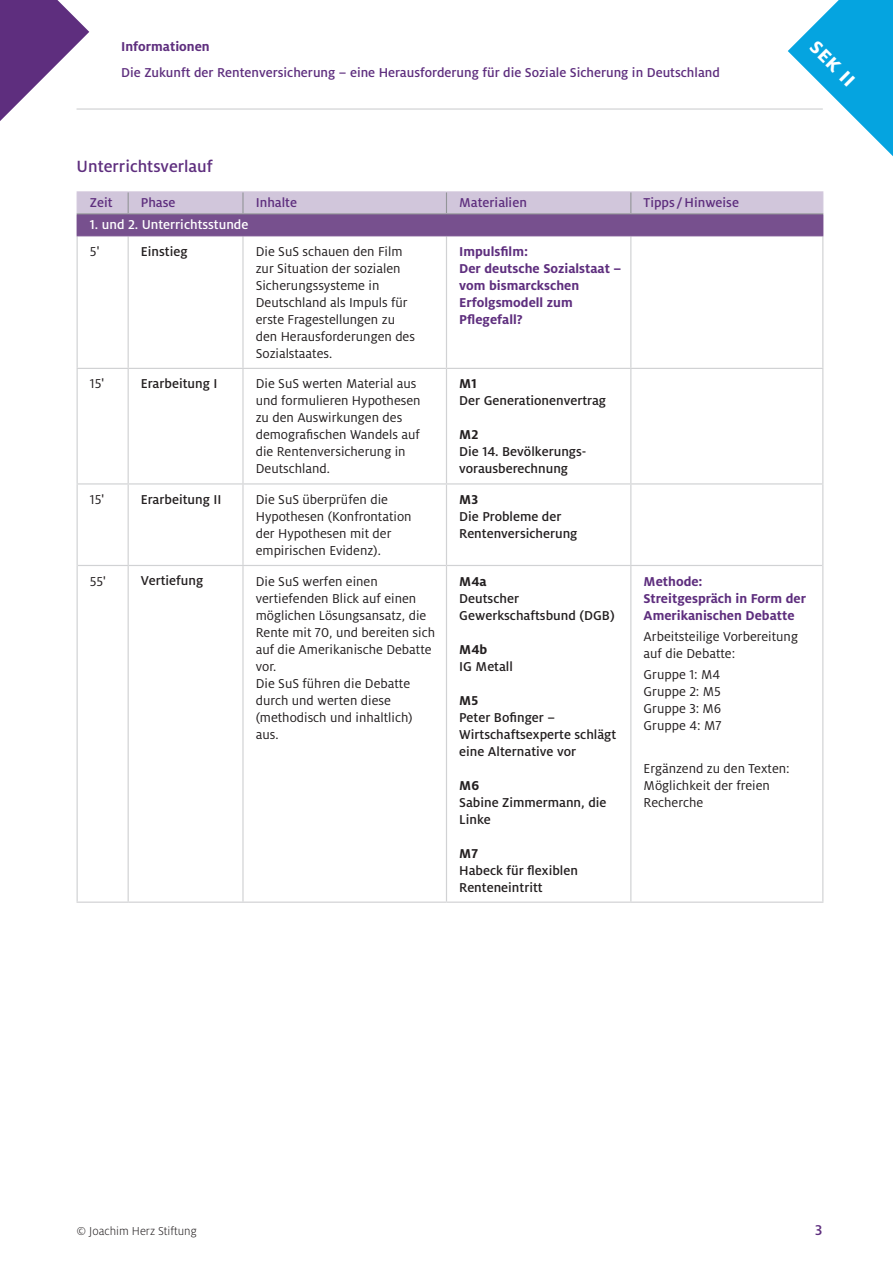
<style>
.page{position:relative;width:893px;height:1263px;background:#fff}
.page>*{position:absolute;margin:0;border:0;box-sizing:border-box;transform-origin:0 0}
.t1{font:700 24px "Milo OT";color:#fff}
.t2{font:500 18px "Milo OT";color:#5e2e7e}
.t3{font:500 15.75px "Milo OT";color:#5e2e7e}
.t4{font:14.25px/17px "Milo OT";color:#231f20}
.t5{font:500 14.25px/17px "Milo OT";color:#231f20}
.t6{font:700 14.25px/17px "Milo OT";color:#5e2e7e}
.t7{font:500 14.25px "Milo OT";color:#5e2e7e}
.t8{font:500 14.25px "Milo OT";color:#fff}
.t9{font:700 14.25px "Milo OT";color:#231f20}
.t10{font:300 12.75px "Milo OT";color:#231f20}
</style>
<div class="page">
<svg style="left:788px;top:0;width:105px;height:156px"></svg>
<hr style="left:77px;top:108px;width:746px;height:2px;background:#d1d2d4">
<svg style="left:0;top:0;width:89px;height:121px"></svg>
<svg style="left:78px;top:236px;width:744px;height:665px"></svg>
<hr style="left:128px;top:901px;width:115px;height:2px;background:#d1d2d4">
<hr style="left:446px;top:901px;width:185px;height:2px;background:#d1d2d4">
<hr style="left:631px;top:901px;width:192px;height:2px;background:#d1d2d4">
<hr style="left:128px;top:236px;width:1px;height:132px;background:#d1d2d4">
<hr style="left:242px;top:236px;width:2px;height:132px;background:#d1d2d4">
<hr style="left:446px;top:236px;width:1px;height:132px;background:#d1d2d4">
<hr style="left:630px;top:236px;width:1px;height:132px;background:#d1d2d4">
<hr style="left:77px;top:368px;width:51px;height:1px;background:#d1d2d4">
<hr style="left:77px;top:483px;width:51px;height:1px;background:#d1d2d4">
<hr style="left:128px;top:368px;width:115px;height:1px;background:#d1d2d4">
<hr style="left:128px;top:369px;width:1px;height:114px;background:#d1d2d4">
<hr style="left:128px;top:483px;width:115px;height:1px;background:#d1d2d4">
<hr style="left:128px;top:484px;width:1px;height:81px;background:#d1d2d4">
<hr style="left:243px;top:368px;width:203px;height:1px;background:#d1d2d4">
<hr style="left:242px;top:369px;width:2px;height:114px;background:#d1d2d4">
<hr style="left:243px;top:483px;width:203px;height:1px;background:#d1d2d4">
<hr style="left:242px;top:484px;width:2px;height:81px;background:#d1d2d4">
<hr style="left:446px;top:368px;width:185px;height:1px;background:#d1d2d4">
<hr style="left:446px;top:369px;width:1px;height:114px;background:#d1d2d4">
<hr style="left:446px;top:483px;width:185px;height:1px;background:#d1d2d4">
<hr style="left:446px;top:484px;width:1px;height:81px;background:#d1d2d4">
<hr style="left:631px;top:368px;width:192px;height:1px;background:#d1d2d4">
<hr style="left:630px;top:369px;width:1px;height:114px;background:#d1d2d4">
<hr style="left:631px;top:483px;width:192px;height:1px;background:#d1d2d4">
<hr style="left:630px;top:484px;width:1px;height:81px;background:#d1d2d4">
<hr style="left:243px;top:901px;width:203px;height:2px;background:#d1d2d4">
<hr style="left:78px;top:565px;width:50px;height:1px;background:#d1d2d4">
<hr style="left:243px;top:565px;width:203px;height:1px;background:#d1d2d4">
<hr style="left:128px;top:565px;width:115px;height:1px;background:#d1d2d4">
<hr style="left:128px;top:566px;width:1px;height:335px;background:#d1d2d4">
<hr style="left:242px;top:566px;width:2px;height:335px;background:#d1d2d4">
<hr style="left:446px;top:565px;width:185px;height:1px;background:#d1d2d4">
<hr style="left:446px;top:566px;width:1px;height:335px;background:#d1d2d4">
<hr style="left:631px;top:565px;width:191px;height:1px;background:#d1d2d4">
<hr style="left:630px;top:566px;width:1px;height:335px;background:#d1d2d4">
<hr style="left:822px;top:565px;width:1px;height:336px;background:#d1d2d4">
<hr style="left:77px;top:191px;width:51px;height:1px;background:#d1c6db">
<hr style="left:128px;top:191px;width:115px;height:1px;background:#d1c6db">
<hr style="left:243px;top:191px;width:203px;height:1px;background:#d1c6db">
<hr style="left:446px;top:191px;width:185px;height:1px;background:#d1c6db">
<hr style="left:631px;top:191px;width:192px;height:1px;background:#d1c6db">
<hr style="left:77px;top:236px;width:1px;height:132px;background:#d1d2d4">
<hr style="left:822px;top:236px;width:1px;height:132px;background:#d1d2d4">
<hr style="left:77px;top:369px;width:1px;height:114px;background:#d1d2d4">
<hr style="left:822px;top:369px;width:1px;height:114px;background:#d1d2d4">
<hr style="left:77px;top:484px;width:1px;height:81px;background:#d1d2d4">
<hr style="left:822px;top:484px;width:1px;height:81px;background:#d1d2d4">
<hr style="left:77px;top:565px;width:1px;height:336px;background:#d1d2d4">
<hr style="left:77px;top:235px;width:51px;height:1px;background:#77508e">
<hr style="left:128px;top:235px;width:115px;height:1px;background:#77508e">
<hr style="left:243px;top:235px;width:203px;height:1px;background:#77508e">
<hr style="left:446px;top:235px;width:185px;height:1px;background:#77508e">
<hr style="left:631px;top:235px;width:192px;height:1px;background:#77508e">
<hr style="left:77px;top:901px;width:51px;height:2px;background:#d1d2d4">
<svg style="left:77px;top:192px;width:746px;height:43px;background:#a48bb4"></svg>
<hr style="left:77px;top:213px;width:51px;height:1px;background:#939598">
<hr style="left:128px;top:213px;width:115px;height:1px;background:#939598">
<hr style="left:243px;top:213px;width:203px;height:1px;background:#939598">
<hr style="left:446px;top:213px;width:185px;height:1px;background:#939598">
<hr style="left:631px;top:213px;width:192px;height:1px;background:#939598">
<p class="t6" style="left:121px;top:38px;width:90px">Informationen</p>
<p class="t7" style="left:121px;top:64px;width:600px">Die Zukunft der Rentenversicherung – eine Herausforderung für die Soziale Sicherung in Deutschland</p>
<p class="t2" style="left:77px;top:157px;width:138px">Unterrichtsverlauf</p>
<p class="t7" style="left:90px;top:195px;width:24px">Zeit</p>
<p class="t7" style="left:141px;top:195px;width:36px">Phase</p>
<p class="t7" style="left:256px;top:195px;width:43px">Inhalte</p>
<p class="t7" style="left:459px;top:195px;width:69px">Materialien</p>
<p class="t7" style="left:644px;top:195px;width:97px">Tipps /Hinweise</p>
<p class="t8" style="left:90px;top:217px;width:160px">1. und 2. Unterrichtsstunde</p>
<p class="t4" style="left:90px;top:243px;width:11px">5'</p>
<p class="t5" style="left:141px;top:243px;width:48px">Einstieg</p>
<p class="t4" style="left:256px;top:243px;width:161px">Die SuS schauen den Film zur Situation der sozialen<br>Sicherungssysteme in<br>Deutschland als Impuls für erste Fragestellungen zu den Herausforderungen des<br>Sozialstaates.</p>
<p class="t6" style="left:459px;top:243px;width:164px">Impulsfilm:<br>Der deutsche Sozialstaat – vom bismarckschen<br>Erfolgsmodell zum<br>Pflegefall?</p>
<p class="t4" style="left:90px;top:375px;width:16px">15'</p>
<p class="t5" style="left:141px;top:375px;width:78px">Erarbeitung I</p>
<p class="t4" style="left:256px;top:375px;width:166px">Die SuS werten Material aus und formulieren Hypothesen zu den Auswirkungen des demografischen Wandels auf die Rentenversicherung in<br>Deutschland.</p>
<p class="t9" style="left:459px;top:376px;width:19px">M1</p>
<p class="t5" style="left:459px;top:392px;width:148px">Der Generationenvertrag</p>
<p class="t9" style="left:459px;top:427px;width:21px">M2</p>
<p class="t5" style="left:459px;top:443px;width:129px">Die 14. Bevölkerungs&shy;vorausberechnung</p>
<p class="t4" style="left:90px;top:491px;width:16px">15'</p>
<p class="t5" style="left:141px;top:491px;width:82px">Erarbeitung II</p>
<p class="t4" style="left:256px;top:491px;width:157px">Die SuS überprüfen die<br>Hypothesen (Konfrontation der Hypothesen mit der empirischen Evidenz).</p>
<p class="t9" style="left:459px;top:491px;width:20px">M3</p>
<p class="t5" style="left:459px;top:508px;width:120px">Die Probleme der<br>Rentenversicherung</p>
<h1 class="t1" style="left:823px;top:33px;width:57px;rotate:45deg">sek II</h1>
<p class="t4" style="left:90px;top:573px;width:18px">55'</p>
<p class="t5" style="left:141px;top:573px;width:64px">Vertiefung</p>
<p class="t4" style="left:256px;top:573px;width:181px">Die SuS werfen einen vertiefenden Blick auf einen möglichen Lösungsansatz, die<br>Rente mit 70, und bereiten sich auf die Amerikanische Debatte vor.<br>Die SuS führen die Debatte durch und werten diese (methodisch und inhaltlich) aus.</p>
<p class="t9" style="left:459px;top:573px;width:29px">M4a</p>
<p class="t5" style="left:459px;top:590px;width:157px">Deutscher<br>Gewerkschaftsbund (DGB)</p>
<p class="t9" style="left:459px;top:641px;width:30px">M4b</p>
<p class="t5" style="left:459px;top:658px;width:55px">IG Metall</p>
<p class="t9" style="left:459px;top:692px;width:20px">M5</p>
<p class="t5" style="left:459px;top:709px;width:159px">Peter Bofinger –<br>Wirtschaftsexperte schlägt eine Alternative vor</p>
<p class="t9" style="left:459px;top:777px;width:21px">M6</p>
<p class="t5" style="left:459px;top:794px;width:149px">Sabine Zimmermann, die<br>Linke</p>
<p class="t9" style="left:459px;top:845px;width:20px">M7</p>
<p class="t5" style="left:459px;top:862px;width:120px">Habeck für flexiblen<br>Renteneintritt</p>
<p class="t6" style="left:644px;top:573px;width:164px">Methode:<br>Streitgespräch in Form der<br>Amerikanischen Debatte</p>
<p class="t4" style="left:644px;top:628px;width:156px">Arbeitsteilige Vorbereitung auf die Debatte:</p>
<p class="t4" style="left:644px;top:666px;width:80px;text-align:justify">Gruppe 1: M4<br>Gruppe 2: M5<br>Gruppe 3: M6<br>Gruppe 4: M7</p>
<p class="t4" style="left:644px;top:760px;width:148px">Ergänzend zu den Texten:<br>Möglichkeit der freien<br>Recherche</p>
<p class="t10" style="left:77px;top:1224px;width:122px">© Joachim Herz Stiftung</p>
<p class="t3" style="left:814px;top:1222px;width:10px">3</p>
</div>
